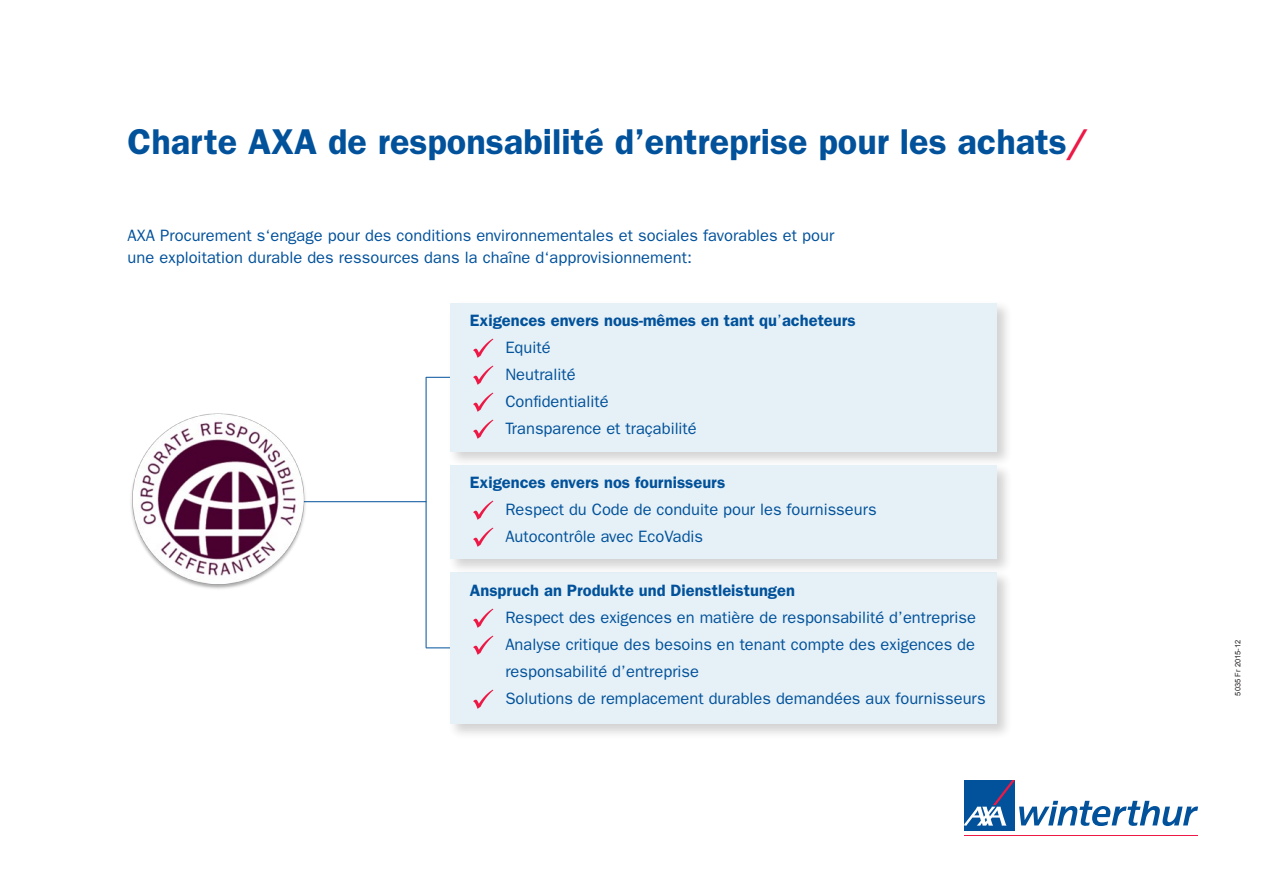
<style>
.page{position:relative;width:1263px;height:893px;background:#fff}
.page>*{position:absolute;margin:0;border:0;box-sizing:border-box;transform-origin:0 0}
.t1{font:600 36px "ITC Franklin Gothic Std";color:#01519b}
.t2{font:16.5px/27px "ITC Franklin Gothic Std";color:#01519b}
.t3{font:600 16.5px "ITC Franklin Gothic Std";color:#01519b}
.t4{font:7.5px "Arial";letter-spacing:.005em;color:#231f20}
.s1{color:#ed1845}
.s2{font-weight:600}
</style>
<div class="page">
<hr style="left:299px;top:501px;width:127px;height:1px;background:#01519b">
<hr style="left:426px;top:377px;width:1px;height:271px;background:#01519b">
<svg style="left:426px;top:377px;width:22px;height:1px"></svg>
<svg style="left:426px;top:648px;width:22px;height:1px"></svg>
<img style="left:131px;top:413px;width:177px;height:176px">
<div style="left:448px;top:300px;width:564px;height:167px;background:#231f20;opacity:.2"></div>
<div style="left:451px;top:303px;width:546px;height:148px;background:#e5f1f6"></div>
<div style="left:448px;top:569px;width:564px;height:170px;background:#231f20;opacity:.2"></div>
<div style="left:451px;top:572px;width:546px;height:152px;background:#e5f1f6"></div>
<div style="left:448px;top:463px;width:564px;height:111px;background:#231f20;opacity:.2"></div>
<div style="left:451px;top:465px;width:546px;height:94px;background:#e5f1f6"></div>
<svg style="left:473px;top:339px;width:20px;height:19px"></svg>
<svg style="left:473px;top:366px;width:20px;height:19px"></svg>
<svg style="left:473px;top:393px;width:20px;height:19px"></svg>
<svg style="left:473px;top:420px;width:20px;height:19px"></svg>
<svg style="left:473px;top:501px;width:20px;height:19px"></svg>
<svg style="left:473px;top:528px;width:20px;height:19px"></svg>
<svg style="left:473px;top:609px;width:20px;height:19px"></svg>
<svg style="left:473px;top:636px;width:20px;height:19px"></svg>
<svg style="left:473px;top:690px;width:20px;height:19px"></svg>
<div style="left:964px;top:780px;width:51px;height:51px;background:#01519b"></div>
<hr style="left:964px;top:835px;width:234px;height:1px;background:#ed1845">
<svg style="left:964px;top:780px;width:234px;height:46px"></svg>
<h1 class="t1" style="left:128px;top:120px;width:962px">Charte AXA de responsabilité d’entreprise pour les achats<span class="s1">/</span></h1>
<p class="t2" style="left:128px;top:224px;width:708px;line-height:22.5px">AXA Procurement s‘engage pour des conditions environnementales et sociales favorables et pour une exploitation durable des ressources dans la chaîne d‘approvisionnement:</p>
<p class="t2" style="left:505px;top:307px;width:352px;text-indent:-35px"><span class="s2">Exigences envers nous-mêmes en tant qu</span>’<span class="s2">acheteurs<br></span>Equité<br>Neutralité<br>Confidentialité<br>Transparence et traçabilité</p>
<p class="t3" style="left:470px;top:473px;width:257px">Exigences envers nos fournisseurs</p>
<p class="t2" style="left:505px;top:496px;width:373px">Respect du Code de conduite pour les fournisseurs<br>Autocontrôle avec EcoVadis</p>
<p class="t3" style="left:470px;top:581px;width:327px">Anspruch an Produkte und Dienstleistungen</p>
<p class="t2" style="left:505px;top:604px;width:482px">Respect des exigences en matière de responsabilité d’entreprise Analyse critique des besoins en tenant compte des exigences de responsabilité d’entreprise<br>Solutions de remplacement durables demandées aux fournisseurs</p>
<p class="t4" style="left:1233px;top:696px;width:57px;rotate:-90deg">5035 Fr 2015-12</p>
</div>
